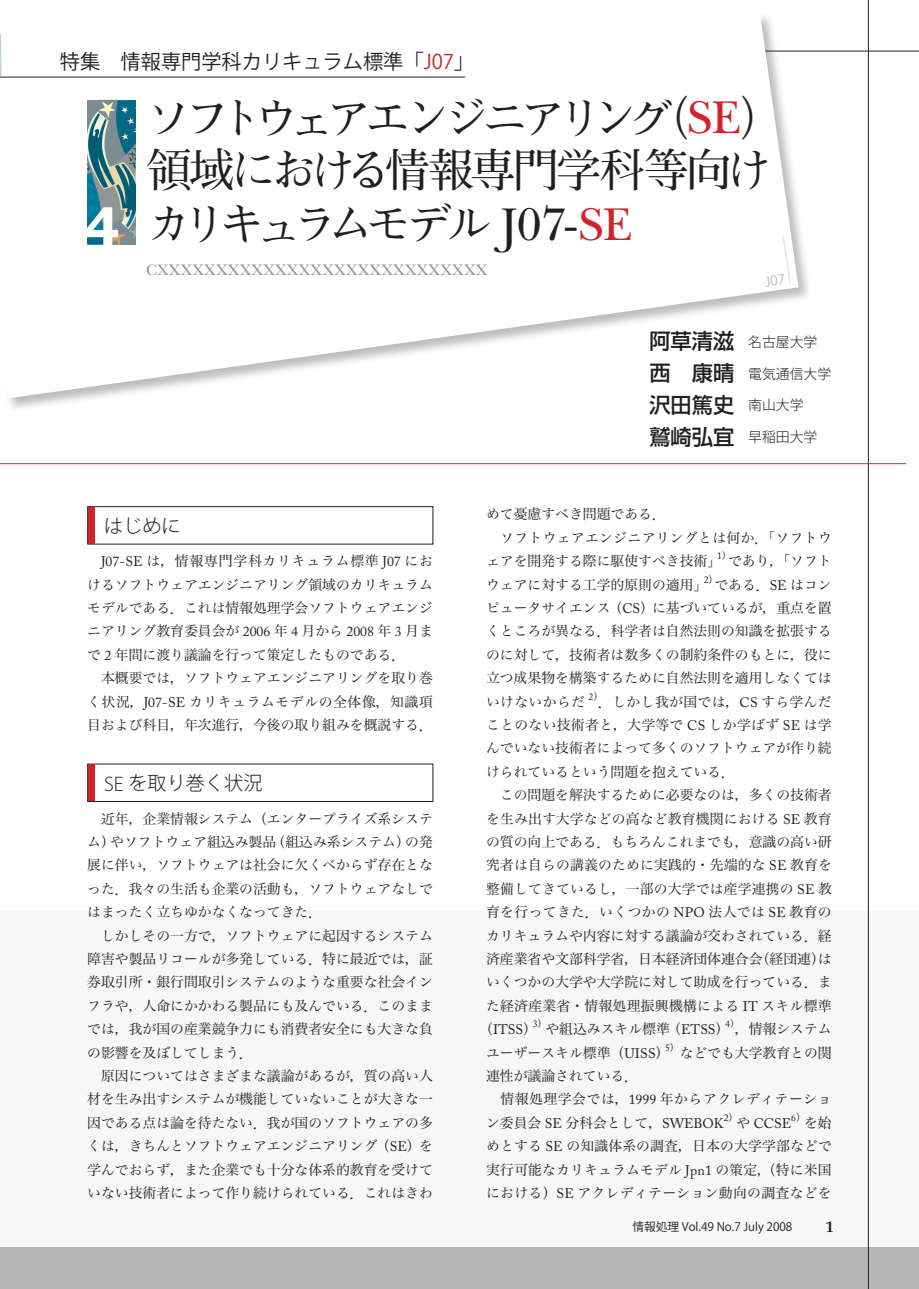
<style>
.page{position:relative;width:919px;height:1289px;background:#fff}
.page>*{position:absolute;margin:0;border:0;box-sizing:border-box;transform-origin:0 0}
.t1{font:700 47.85px "Gothic MB101 Pro";color:#fff}
.t2{font:700 45.75px "Futo Min A101 Pro";letter-spacing:-.19em;color:#231f20}
.t3{font:700 45.75px "Futo Min A101 Pro";letter-spacing:-.07em;color:#231f20}
.t4{font:700 45.75px "Futo Min A101 Pro";letter-spacing:-.185em;color:#231f20}
.t5{font:500 21.3px "Shin Go Pro";color:#231f20}
.t6{font:20.25px "Koz Go Std";color:#231f20}
.t7{font:300 19.2px "Koz Go Pro";color:#231f20}
.t8{font:15.9px "New Baskerville";color:#939598}
.t9{font:700 15.9px "Palatino";color:#231f20}
.本文{font:13.8px/23.4px "Hira Min Pro W3";color:#231f20;text-align:justify}
.本文-2{font:13.8px/23.4px "Hira Min Pro W3";letter-spacing:.025em;color:#231f20}
.本文-3{font:13.8px/23.4px "Hira Min Pro W3";letter-spacing:.04em;color:#231f20}
.t10{font:300 13.8px "Koz Go Pro";color:#231f20}
.本文-4{font:13.8px "Hira Min Pro W3";letter-spacing:.02em;color:#231f20}
.本文-5{font:13.8px "Adobe Caslon Pro";color:#231f20}
.t11{font:11.7px "Koz Go Pro";color:#231f20}
.本文-6{font:9.6px "Adobe Caslon Pro";color:#231f20}
.s1{color:#d1232a}
.s2{font-family:"New Baskerville";font-weight:400;font-size:47.85px;color:#d1232a}
.s3{font-family:"New Baskerville";font-weight:400;font-size:47.85px}
.s4{font-family:"Adobe Caslon Pro"}
.s5{font-family:"Myriad Pro";font-size:21px}
.s6{font-family:"Shin Go Pro";font-weight:500;font-size:21.3px}
.s7{font-family:"Koz Go Pro";font-weight:300;font-size:13.8px}
.s8{font-family:"Hira Min Pro W3"}
</style>
<div class="page">
<div style="left:0;top:911px;width:918px;height:377px;background:#f7f7f8"></div>
<hr style="left:867px;top:0;width:1px;height:1288px;background:#231f20">
<hr style="left:303px;top:51px;width:615px;height:1px;background:#231f20">
<div style="left:0;top:1247px;width:918px;height:41px;background:#b7b6b7"></div>
<hr style="left:0;top:463px;width:906px;height:1px;background:#d1232a">
<div style="left:0;top:0;width:878px;height:420px;background:#fff"></div>
<svg style="left:1px;top:16px;width:797px;height:382px"></svg>
<div style="left:87px;top:506px;width:346px;height:38px;border:1px solid #231f20"></div>
<div style="left:88px;top:507px;width:6px;height:36px;background:#d1232a"></div>
<div style="left:88px;top:764px;width:6px;height:37px;background:#d1232a"></div>
<hr style="left:0;top:77px;width:465px;height:1px;background:#231f20">
<svg style="left:87px;top:100px;width:49px;height:144px"></svg>
<svg style="left:764px;top:234px;width:28px;height:53px"></svg>
<p class="t6" style="left:60px;top:49px;width:415px">特集　情報専門学科カリキュラム標準「<span class="s1">J07</span>」</p>
<p class="t2" style="left:146px;top:82px;width:641px">ソフトウェアエンジニアリング（<span class="s2">SE</span>）</p>
<p class="t3" style="left:146px;top:134px;width:627px">領域における情報専門学科等向け</p>
<p class="t4" style="left:146px;top:188px;width:488px">カリキュラムモデル <span class="s3">J07-</span><span class="s2">SE</span></p>
<p class="t8" style="left:146px;top:260px;width:343px">CXXXXXXXXXXXXXXXXXXXXXXXXXXXX</p>
<p class="t1" style="left:84px;top:187px;width:38px">4</p>
<p class="t7" style="left:104px;top:513px;width:78px">はじめに</p>
<p class="本文" style="left:87px;top:548px;width:347px;text-indent:14px"><span class="s4">J07-SE</span> は，情報専門学科カリキュラム標準 <span class="s4">J07</span> におけるソフトウェアエンジニアリング領域のカリキュラムモデルである．これは情報処理学会ソフトウェアエンジニアリング教育委員会が <span class="s4">2006</span> 年 <span class="s4">4</span> 月から <span class="s4">2008</span> 年 <span class="s4">3</span> 月まで <span class="s4">2</span> 年間に渡り議論を行って策定したものである．</p>
<p class="本文" style="left:87px;top:665px;width:347px;text-indent:14px">本概要では，ソフトウェアエンジニアリングを取り巻く状況，<span class="s4">J07-SE</span> カリキュラムモデルの全体像，知識項目および科目，年次進行，今後の取り組みを概説する．</p>
<p class="t7" style="left:104px;top:770px;width:160px"><span class="s5">SE</span> を取り巻く状況</p>
<p class="本文" style="left:87px;top:805px;width:347px;text-indent:14px">近年，企業情報システム（エンタープライズ系システム）やソフトウェア組込み製品（組込み系システム）の発展に伴い，ソフトウェアは社会に欠くべからず存在となった．我々の生活も企業の活動も，ソフトウェアなしではまったく立ちゆかなくなってきた．</p>
<p class="本文" style="left:87px;top:922px;width:347px;text-indent:14px">しかしその一方で，ソフトウェアに起因するシステム障害や製品リコールが多発している．特に最近では，証券取引所・銀行間取引システムのような重要な社会インフラや，人命にかかわる製品にも及んでいる．このままでは，我が国の産業競争力にも消費者安全にも大きな負の影響を及ぼしてしまう．</p>
<p class="本文" style="left:87px;top:1062px;width:347px;text-indent:14px">原因についてはさまざまな議論があるが，質の高い人材を生み出すシステムが機能していないことが大きな一因である点は論を待たない．我が国のソフトウェアの多くは，きちんとソフトウェアエンジニアリング（<span class="s4">SE</span>）を学んでおらず，また企業でも十分な体系的教育を受けていない技術者によって作り続けられている．これはきわ</p>
<p class="t10" style="left:649px;top:332px;width:169px"><span class="s6">阿草清滋</span> 名古屋大学</p>
<p class="t10" style="left:649px;top:364px;width:183px"><span class="s6">西 康晴</span> 電気通信大学</p>
<p class="t5" style="left:649px;top:387px;width:156px">沢田篤史 <span class="s7">南山大学</span></p>
<p class="t10" style="left:649px;top:428px;width:169px"><span class="s6">鷲崎弘宜</span> 早稲田大学</p>
<p class="本文" style="left:486px;top:501px;width:181px">めて憂慮すべき問題である．</p>
<p class="本文-2" style="left:486px;top:524px;width:347px;text-indent:14px">ソフトウェアエンジニアリングとは何か．「ソフトウェアを開発する際に駆使すべき技術」</p>
<p class="本文-6" style="left:717px;top:550px;width:16px">1<span class="s8">）</span></p>
<p class="本文" style="left:728px;top:548px;width:105px">であり，「ソフト</p>
<p class="本文" style="left:486px;top:571px;width:223px">ウェアに対する工学的原則の適用」</p>
<p class="本文-6" style="left:703px;top:573px;width:16px">2<span class="s8">）</span></p>
<p class="本文" style="left:486px;top:571px;width:347px;text-indent:228px">である．<span class="s4">SE</span> はコンピュータサイエンス（<span class="s4">CS</span>）に基づいているが，重点を置くところが異なる．科学者は自然法則の知識を拡張するのに対して，技術者は数多くの制約条件のもとに，役に立つ成果物を構築するために自然法則を適用しなくてはいけないからだ</p>
<p class="本文-6" style="left:588px;top:690px;width:16px">2<span class="s8">）</span></p>
<p class="本文" style="left:486px;top:688px;width:347px;text-indent:112px">．しかし我が国では，<span class="s4">CS</span> すら学んだことのない技術者と，大学等で <span class="s4">CS</span> しか学ばず <span class="s4">SE</span> は学んでいない技術者によって多くのソフトウェアが作り続けられているという問題を抱えている．</p>
<p class="本文" style="left:500px;top:782px;width:333px">この問題を解決するために必要なのは，多くの技術者</p>
<p class="本文" style="left:486px;top:805px;width:347px">を生み出す大学などの高など教育機関における <span class="s4">SE</span> 教育</p>
<p class="本文" style="left:486px;top:828px;width:347px">の質の向上である．もちろんこれまでも，意識の高い研</p>
<p class="本文" style="left:486px;top:852px;width:347px">究者は自らの講義のために実践的・先端的な <span class="s4">SE</span> 教育を</p>
<p class="本文" style="left:486px;top:875px;width:347px">整備してきているし，一部の大学では産学連携の <span class="s4">SE</span> 教</p>
<p class="本文-2" style="left:486px;top:899px;width:347px">育を行ってきた．いくつかの <span class="s4">NPO</span> 法人では <span class="s4">SE</span> 教育の</p>
<p class="本文" style="left:486px;top:922px;width:347px">カリキュラムや内容に対する議論が交わされている．経</p>
<p class="本文" style="left:486px;top:945px;width:347px">済産業省や文部科学省，日本経済団体連合会（経団連）は</p>
<p class="本文" style="left:486px;top:969px;width:347px">いくつかの大学や大学院に対して助成を行っている．ま</p>
<p class="本文-4" style="left:486px;top:993px;width:347px">た経済産業省・情報処理振興機構による <span class="s4">IT</span> スキル標準</p>
<p class="本文-5" style="left:479px;top:1021px;width:59px"><span class="s8">（</span>ITSS<span class="s8">）</span></p>
<p class="本文-6" style="left:532px;top:1018px;width:16px">3<span class="s8">）</span></p>
<p class="本文" style="left:545px;top:1016px;width:288px">や組込みスキル標準（<span class="s4">ETSS</span>），情報システム</p>
<p class="本文-6" style="left:725px;top:1018px;width:16px">4<span class="s8">）</span></p>
<p class="本文" style="left:486px;top:1039px;width:185px">ユーザースキル標準（<span class="s4">UISS</span>）</p>
<p class="本文-6" style="left:665px;top:1041px;width:16px">5<span class="s8">）</span></p>
<p class="本文" style="left:679px;top:1039px;width:154px">などでも大学教育との関</p>
<p class="本文" style="left:486px;top:1062px;width:154px">連性が議論されている．</p>
<p class="本文-3" style="left:486px;top:1086px;width:347px;text-indent:14px">情報処理学会では，<span class="s4">1999</span> 年からアクレディテーション委員会 <span class="s4">SE</span> 分科会として，<span class="s4">SWEBOK</span></p>
<p class="本文-6" style="left:723px;top:1111px;width:16px">2<span class="s8">）</span></p>
<p class="本文-5" style="left:736px;top:1114px;width:56px"><span class="s8">や</span> CCSE</p>
<p class="本文-6" style="left:791px;top:1111px;width:16px">6<span class="s8">）</span></p>
<p class="本文" style="left:486px;top:1109px;width:347px;text-indent:318px">を始めとする <span class="s4">SE</span> の知識体系の調査，日本の大学学部などで実行可能なカリキュラムモデル <span class="s4">Jpn1</span> の策定，（特に米国における）<span class="s4">SE</span> アクレディテーション動向の調査などを</p>
<p class="t11" style="left:632px;top:1219px;width:161px">情報処理 Vol.49 No.7 July 2008</p>
<p class="t9" style="left:825px;top:1216px;width:9px">1</p>
</div>
